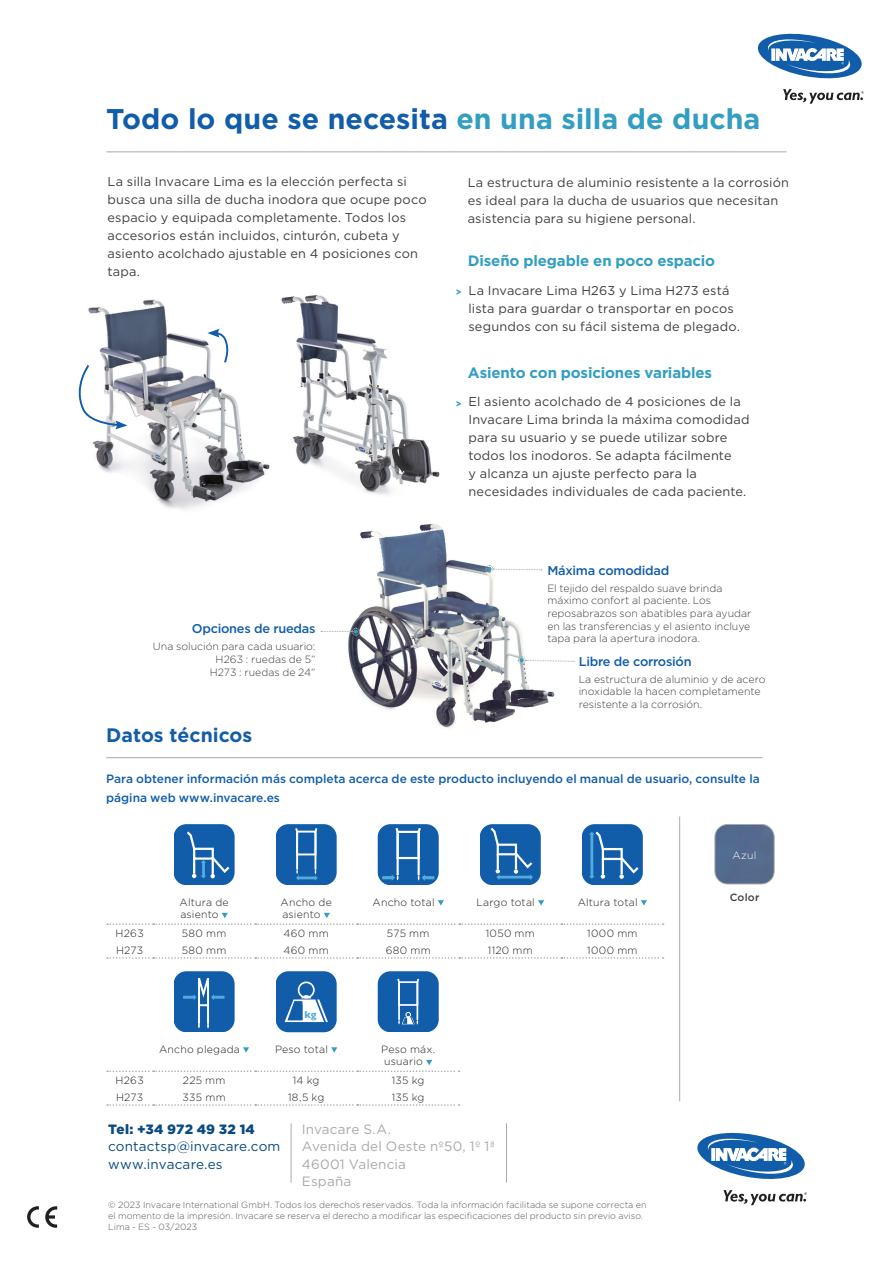
<style>
.page{position:relative;width:893px;height:1263px;background:#fff}
.page>*{position:absolute;margin:0;border:0;box-sizing:border-box;transform-origin:0 0}
.t1{font:700 28.5px "Gotham";color:#115da9}
.t2{font:700 19.5px "Gotham";color:#115da9}
.üs_features{font:700 15px "Gotham";letter-spacing:-.01em;color:#329ec1}
.t3{font:13.5px "Gotham";letter-spacing:.015em;color:#a8a9ad}
.t4{font:13.5px "Gotham";letter-spacing:.01em;color:#084a81}
.t5{font:900 13.5px "Gotham";letter-spacing:.01em;color:#084a81}
.Intro_Text_2019{font:12.75px/18px "Gotham";letter-spacing:.015em;color:#3e3e3f}
.üs_neu{font:500 12.75px "Gotham";letter-spacing:-.02em;color:#115da9}
.t6{font:500 12px/19.5px "Gotham";color:#115da9}
.features{font:300 10.5px/12.6px "Gotham";color:#3e3e3f}
.Item_Details{font:300 10.5px "Gotham";letter-spacing:.025em;color:#231f20}
.Icon_Descriptions{font:300 10.5px/12.6px "Gotham";letter-spacing:.02em;color:#231f20}
.t7{font:500 10.5px "Gotham";letter-spacing:.02em;color:#3e3e3f}
.Item_Details-2{font:300 10.5px "Gotham";color:#fff}
.t8{font:700 10.2px "Gill Sans";color:#52aade}
.t9{font:300 9px/10.8px "Gotham";letter-spacing:.005em;color:#57585a}
.s1{color:#329ec1}
</style>
<div class="page">
<svg style="left:45px;top:1206px;width:12px;height:22px"></svg>
<svg style="left:27px;top:1206px;width:12px;height:22px"></svg>
<svg style="left:107px;top:957px;width:557px;height:2px"></svg>
<svg style="left:174px;top:824px;width:61px;height:61px;background:#2f72b4"></svg>
<svg style="left:276px;top:824px;width:61px;height:61px;background:#2b6fb3"></svg>
<svg style="left:378px;top:824px;width:61px;height:61px;background:#3173b5"></svg>
<svg style="left:480px;top:824px;width:61px;height:61px;background:#2f72b4"></svg>
<svg style="left:582px;top:824px;width:61px;height:61px;background:#3073b5"></svg>
<svg style="left:107px;top:913px;width:557px;height:12px"></svg>
<svg style="left:438px;top:900px;width:6px;height:5px"></svg>
<svg style="left:538px;top:900px;width:6px;height:5px"></svg>
<svg style="left:641px;top:900px;width:6px;height:5px"></svg>
<svg style="left:107px;top:1104px;width:352px;height:2px"></svg>
<svg style="left:174px;top:971px;width:61px;height:61px;background:#2d71b3"></svg>
<svg style="left:276px;top:971px;width:61px;height:61px"></svg>
<svg style="left:378px;top:971px;width:61px;height:61px;background:#256ab0"></svg>
<div style="left:398px;top:981px;width:20px;height:25px;border:2px solid #fff"></div>
<svg style="left:243px;top:1047px;width:6px;height:6px"></svg>
<svg style="left:331px;top:1047px;width:6px;height:6px"></svg>
<svg style="left:107px;top:1060px;width:352px;height:12px"></svg>
<hr style="left:106px;top:151px;width:681px;height:1px;background:#a8a9ad">
<hr style="left:679px;top:816px;width:1px;height:285px;background:#a8a9ad">
<hr style="left:106px;top:757px;width:657px;height:1px;background:#a8a9ad">
<svg style="left:456px;top:289px;width:5px;height:6px"></svg>
<hr style="left:291px;top:1123px;width:1px;height:60px;background:#a8a9ad">
<hr style="left:506px;top:1123px;width:1px;height:60px;background:#a8a9ad">
<svg style="left:456px;top:401px;width:5px;height:5px"></svg>
<svg style="left:697px;top:1132px;width:108px;height:47px"></svg>
<svg style="left:723px;top:1190px;width:84px;height:15px"></svg>
<div style="left:716px;top:824px;width:58px;height:60px;background:#556a8e"></div>
<div style="left:714px;top:824px;width:60px;height:60px;border:1px solid #a8a9ad;border-radius:13px"></div>
<img style="left:287px;top:294px;width:153px;height:201px">
<img style="left:348px;top:524px;width:207px;height:204px">
<div style="left:547px;top:565px;width:204px;height:77px;background:#fff"></div>
<svg style="left:321px;top:627px;width:39px;height:9px"></svg>
<svg style="left:517px;top:656px;width:57px;height:8px"></svg>
<svg style="left:485px;top:565px;width:57px;height:8px"></svg>
<img style="left:88px;top:297px;width:199px;height:213px">
<svg style="left:78px;top:364px;width:50px;height:65px"></svg>
<svg style="left:207px;top:329px;width:23px;height:35px"></svg>
<svg style="left:757px;top:33px;width:107px;height:71px"></svg>
<p class="t1" style="left:106px;top:100px;width:656px">Todo lo que se necesita <span class="s1">en una silla de ducha</span></p>
<p class="Intro_Text_2019" style="left:108px;top:172px;width:321px">La silla Invacare Lima es la elección perfecta si busca una silla de ducha inodora que ocupe poco espacio y equipada completamente. Todos los accesorios están incluidos, cinturón, cubeta y asiento acolchado ajustable en 4 posiciones con tapa.</p>
<p class="üs_neu" style="left:192px;top:621px;width:125px">Opciones de ruedas</p>
<p class="features" style="left:153px;top:640px;width:164px;text-align:right">Una solución para cada usuario:<br>H263 : ruedas de 5”<br>H273 : ruedas de 24”</p>
<p class="t2" style="left:106px;top:722px;width:147px">Datos técnicos</p>
<p class="Intro_Text_2019" style="left:468px;top:173px;width:323px">La estructura de aluminio resistente a la corrosión es ideal para la ducha de usuarios que necesitan asistencia para su higiene personal.</p>
<p class="üs_features" style="left:468px;top:251px;width:249px">Diseño plegable en poco espacio</p>
<p class="Intro_Text_2019" style="left:468px;top:281px;width:273px">La Invacare Lima H263 y Lima H273 está lista para guardar o transportar en pocos segundos con su fácil sistema de plegado.</p>
<p class="üs_features" style="left:468px;top:362px;width:246px">Asiento con posiciones variables</p>
<p class="Intro_Text_2019" style="left:468px;top:393px;width:283px">El asiento acolchado de 4 posiciones de la Invacare Lima brinda la máxima comodidad para su usuario y se puede utilizar sobre todos los inodoros. Se adapta fácilmente<br>y alcanza un ajuste perfecto para la necesidades individuales de cada paciente.</p>
<p class="üs_neu" style="left:547px;top:562px;width:123px">Máxima comodidad</p>
<p class="features" style="left:547px;top:581px;width:206px">El tejido del respaldo suave brinda máximo confort al paciente. Los reposabrazos son abatibles para ayudar en las transferencias y el asiento incluye tapa para la apertura inodora.</p>
<p class="üs_neu" style="left:579px;top:653px;width:114px">Libre de corrosión</p>
<p class="features" style="left:579px;top:672px;width:188px">La estructura de aluminio y de acero inoxidable la hacen completamente resistente a la corrosión.</p>
<p class="t6" style="left:106px;top:768px;width:655px">Para obtener información más completa acerca de este producto incluyendo el manual de usuario, consulte la página web www.invacare.es</p>
<p class="Item_Details" style="left:116px;top:926px;width:30px">H263</p>
<p class="Item_Details" style="left:116px;top:943px;width:29px">H273</p>
<p class="Icon_Descriptions" style="left:180px;top:895px;width:51px">Altura de asiento</p>
<p class="Icon_Descriptions" style="left:281px;top:895px;width:53px">Ancho de asiento</p>
<p class="Icon_Descriptions" style="left:372px;top:895px;width:64px">Ancho total</p>
<p class="Icon_Descriptions" style="left:476px;top:895px;width:60px">Largo total</p>
<p class="Icon_Descriptions" style="left:578px;top:895px;width:61px">Altura total</p>
<p class="Item_Details" style="left:182px;top:926px;width:46px">580 mm</p>
<p class="Item_Details" style="left:182px;top:943px;width:46px">580 mm</p>
<p class="Item_Details" style="left:284px;top:926px;width:47px">460 mm</p>
<p class="Item_Details" style="left:284px;top:943px;width:47px">460 mm</p>
<p class="Item_Details" style="left:387px;top:926px;width:44px">575 mm</p>
<p class="Item_Details" style="left:386px;top:943px;width:46px">680 mm</p>
<p class="Item_Details" style="left:486px;top:926px;width:51px">1050 mm</p>
<p class="Item_Details" style="left:488px;top:943px;width:46px">1120 mm</p>
<p class="Item_Details" style="left:587px;top:926px;width:52px">1000 mm</p>
<p class="Item_Details" style="left:587px;top:943px;width:52px">1000 mm</p>
<p class="Item_Details" style="left:116px;top:1073px;width:30px">H263</p>
<p class="Item_Details" style="left:116px;top:1090px;width:29px">H273</p>
<p class="t8" style="left:304px;top:1007px;width:14px">kg</p>
<p class="Icon_Descriptions" style="left:159px;top:1042px;width:82px">Ancho plegada</p>
<p class="Icon_Descriptions" style="left:275px;top:1042px;width:54px">Peso total</p>
<p class="Icon_Descriptions" style="left:381px;top:1042px;width:55px">Peso máx. usuario</p>
<p class="Item_Details" style="left:183px;top:1073px;width:44px">225 mm</p>
<p class="Item_Details" style="left:183px;top:1090px;width:45px">335 mm</p>
<p class="Item_Details" style="left:293px;top:1073px;width:28px">14 kg</p>
<p class="Item_Details" style="left:288px;top:1090px;width:38px">18,5 kg</p>
<p class="Item_Details" style="left:392px;top:1073px;width:34px">135 kg</p>
<p class="Item_Details" style="left:392px;top:1090px;width:34px">135 kg</p>
<p class="t5" style="left:108px;top:1120px;width:148px">Tel: +34 972 49 32 14</p>
<p class="t4" style="left:108px;top:1138px;width:174px">contactsp@invacare.com</p>
<p class="t4" style="left:108px;top:1155px;width:116px">www.invacare.es</p>
<p class="t9" style="left:108px;top:1199px;width:540px">© 2023 Invacare International GmbH. Todos los derechos reservados. Toda la información facilitada se supone correcta en el momento de la impresión. Invacare se reserva el derecho a modificar las especificaciones del producto sin previo aviso.</p>
<p class="t9" style="left:108px;top:1221px;width:91px">Lima - ES - 03/2023</p>
<p class="t3" style="left:302px;top:1121px;width:91px">Invacare S.A.</p>
<p class="t3" style="left:302px;top:1138px;width:195px">Avenida del Oeste nº50, 1º 1ª</p>
<p class="t3" style="left:302px;top:1155px;width:106px">46001 Valencia</p>
<p class="t3" style="left:302px;top:1172px;width:51px">España</p>
<p class="Item_Details-2" style="left:733px;top:849px;width:25px">Azul</p>
<p class="t7" style="left:730px;top:890px;width:31px">Color</p>
</div>
